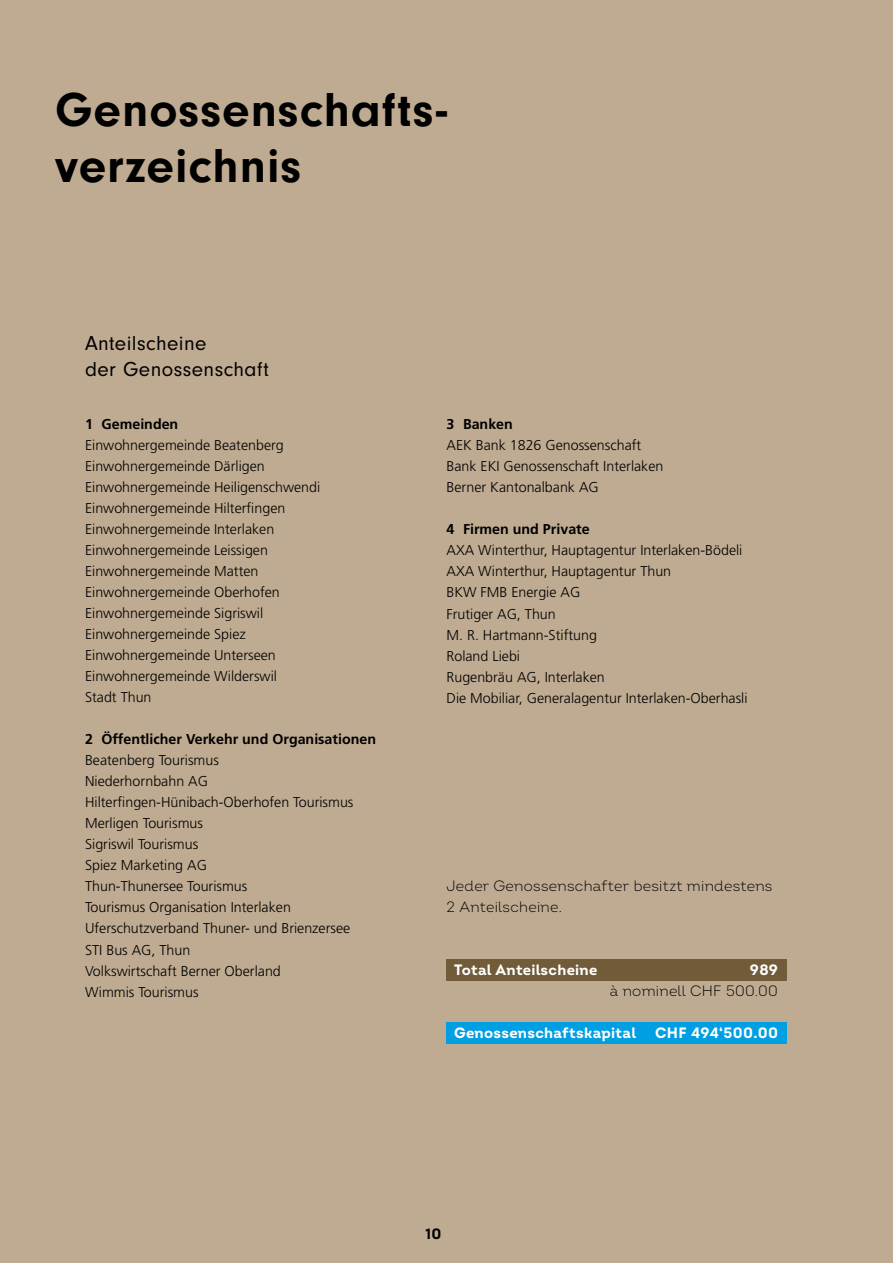
<style>
.page{position:relative;width:893px;height:1263px;background:#bfab91}
.page>*{position:absolute;margin:0;border:0;box-sizing:border-box;transform-origin:0 0}
.t1{font:700 49.5px/55.5px "Neuzeit Gro";letter-spacing:.02em;color:#000}
.t2{font:21px/25.5px "Neuzeit Gro";letter-spacing:.02em;color:#000}
.t3{font:300 15px/21px "Intro";letter-spacing:.02em;color:#000}
.t4{font:700 15px "Intro";letter-spacing:.02em;color:#fff}
.t5{font:700 15px "Intro";color:#000}
.t6{font:300 14.25px/21px "Frutiger";color:#000}
.t7{font:700 14.25px "Frutiger";color:#000}
</style>
<div class="page">
<div style="left:446px;top:960px;width:341px;height:21px;background:#715b39"></div>
<div style="left:446px;top:1023px;width:341px;height:21px;background:#009fe3"></div>
<h1 class="t1" style="left:55px;top:83px;width:393px">Genossenschafts&shy;verzeichnis</h1>
<h2 class="t2" style="left:85px;top:331px;width:185px">Anteilscheine<br>der Genossenschaft</h2>
<p class="t7" style="left:85px;top:416px;width:95px">1 Gemeinden</p>
<p class="t6" style="left:85px;top:435px;width:237px">Einwohnergemeinde Beatenberg<br>Einwohnergemeinde Därligen<br>Einwohnergemeinde Heiligenschwendi<br>Einwohnergemeinde Hilterfingen<br>Einwohnergemeinde Interlaken<br>Einwohnergemeinde Leissigen<br>Einwohnergemeinde Matten<br>Einwohnergemeinde Oberhofen<br>Einwohnergemeinde Sigriswil<br>Einwohnergemeinde Spiez<br>Einwohnergemeinde Unterseen<br>Einwohnergemeinde Wilderswil<br>Stadt Thun</p>
<p class="t7" style="left:85px;top:731px;width:293px">2 Öffentlicher Verkehr und Organisationen</p>
<p class="t6" style="left:85px;top:750px;width:270px">Beatenberg Tourismus<br>Niederhornbahn AG<br>Hilterfingen-Hünibach-Oberhofen Tourismus<br>Merligen Tourismus<br>Sigriswil Tourismus<br>Spiez Marketing AG<br>Thun-Thunersee Tourismus<br>Tourismus Organisation Interlaken<br>Uferschutzverband Thuner- und Brienzersee<br>STI Bus AG, Thun<br>Volkswirtschaft Berner Oberland<br>Wimmis Tourismus</p>
<p class="t7" style="left:446px;top:416px;width:68px">3 Banken</p>
<p class="t6" style="left:446px;top:435px;width:218px">AEK Bank 1826 Genossenschaft<br>Bank EKI Genossenschaft Interlaken<br>Berner Kantonalbank AG</p>
<p class="t7" style="left:446px;top:521px;width:145px">4 Firmen und Private</p>
<p class="t6" style="left:446px;top:540px;width:303px">AXA Winterthur, Hauptagentur Interlaken-Bödeli<br>AXA Winterthur, Hauptagentur Thun<br>BKW FMB Energie AG<br>Frutiger AG, Thun<br>M. R. Hartmann-Stiftung<br>Roland Liebi<br>Rugenbräu AG, Interlaken<br>Die Mobiliar, Generalagentur Interlaken-Oberhasli</p>
<p class="t3" style="left:446px;top:876px;width:327px">Jeder Genossenschafter besitzt mindestens<br>2 Anteilscheine.</p>
<p class="t4" style="left:454px;top:961px;width:145px">Total Anteilscheine</p>
<p class="t4" style="left:750px;top:961px;width:30px">989</p>
<p class="t3" style="left:610px;top:981px;width:170px">à nominell CHF 500.00</p>
<p class="t4" style="left:454px;top:1024px;width:183px">Genossenschaftskapital</p>
<p class="t4" style="left:655px;top:1024px;width:124px">CHF 494‘500.00</p>
<p class="t5" style="left:426px;top:1224px;width:17px">10</p>
</div>
